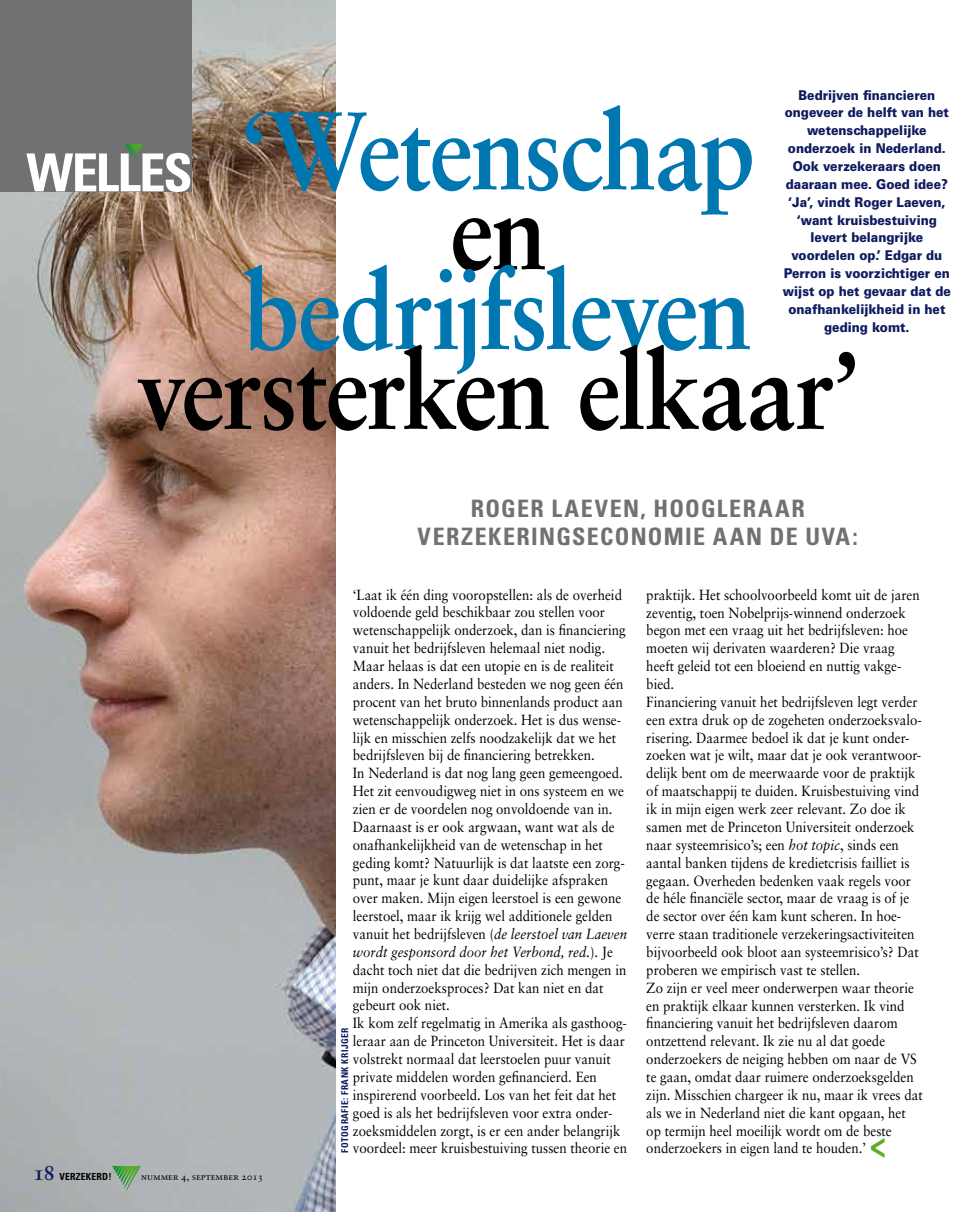
<style>
.page{position:relative;width:978px;height:1212px;background:#fff}
.page>*{position:absolute;margin:0;border:0;box-sizing:border-box;transform-origin:0 0}
.t1{font:700 110.7px "Sabon";letter-spacing:-.035em;color:#0077b1;scale:.9 1}
.t2{font:700 110.7px "Sabon";letter-spacing:-.025em;color:#000;scale:.9 1}
.t3{font:700 condensed 52.5px "Univers";color:#fff}
.t4{font:700 condensed 36px "Univers";color:#5bac26;scale:.9 1}
.t5{font:700 condensed 24px/28.8px "Univers";letter-spacing:.06em;color:#707172}
.t6{font:14.7px/17.9px "Sabon";color:#000;scale:.9 1}
.t7{font:900 13.5px/17.9px "Univers";color:#0f1b5f;text-align:center;scale:.9 1}
.t8{font:9.75px "Sabon Roman SC";color:#000}
.t9{font:700 condensed 9.75px "Univers";color:#000}
.t10{font:700 condensed 9.3px "Univers";letter-spacing:.05em;color:#0f1b5f}
.s1{font-family:"Sabon Bold Os F";font-weight:400;font-stretch:normal;font-size:21px;color:#0f1b5f}
.s2{font-style:italic}
</style>
<div class="page">
<img style="left:0;top:0;width:336px;height:1212px">
<div style="left:0;top:0;width:191px;height:191px;background:#707172"></div>
<svg style="left:125px;top:144px;width:18px;height:16px"></svg>
<svg style="left:112px;top:1166px;width:29px;height:24px"></svg>
<p class="t7" style="left:783px;top:86px;width:188px">Bedrijven financieren ongeveer de helft van het wetenschappelijke onderzoek in Nederland.<br>Ook verzekeraars doen daaraan mee. Goed idee? ‘Ja’, vindt Roger Laeven, ‘want kruisbestuiving levert belangrijke voordelen op.’ Edgar du<br>Perron is voorzichtiger en wijst op het gevaar dat de onafhankelijkheid in het geding komt.</p>
<h1 class="t1" style="left:241px;top:82px;width:574px">‘Wetenschap</h1>
<h1 class="t2" style="left:449px;top:162px;width:110px">en</h1>
<h2 class="t3" style="left:26px;top:140px;width:69px">WELLE</h2>
<h2 class="t3" style="left:163px;top:140px;width:31px">S</h2>
<h1 class="t1" style="left:244px;top:242px;width:566px">bedrijfsleven</h1>
<h1 class="t2" style="left:136px;top:322px;width:805px">versterken elkaar’</h1>
<h3 class="t5" style="left:418px;top:494px;width:404px;text-indent:53px">ROGER LAEVEN, HOOGLERAAR<br>VERZEKERINGSECONOMIE AAN DE UVA</h3>
<h3 class="t5" style="left:853px;top:522px;width:7px">:</h3>
<p class="t9" style="left:33px;top:1170px;width:80px"><span class="s1">18</span> VERZEKERD !</p>
<p class="t8" style="left:141px;top:1171px;width:124px">nummer 4, september 2013</p>
<p class="t6" style="left:353px;top:585px;width:306px">‘Laat ik één ding vooropstellen: als de overheid voldoende geld beschikbaar zou stellen voor wetenschappelijk onderzoek, dan is financiering vanuit het bedrijfsleven helemaal niet nodig.<br>Maar helaas is dat een utopie en is de realiteit anders. In Nederland besteden we nog geen één procent van het bruto binnenlands product aan wetenschappelijk onderzoek. Het is dus wense&shy;lijk en misschien zelfs noodzakelijk dat we het bedrijfsleven bij de financiering betrekken.<br>In Nederland is dat nog lang geen gemeengoed.<br>Het zit eenvoudigweg niet in ons systeem en we zien er de voordelen nog onvoldoende van in.<br>Daarnaast is er ook argwaan, want wat als de onafhankelijkheid van de wetenschap in het geding komt? Natuurlijk is dat laatste een zorg&shy;punt, maar je kunt daar duidelijke afspraken over maken. Mijn eigen leerstoel is een gewone leerstoel, maar ik krijg wel additionele gelden vanuit het bedrijfsleven (<span class="s2">de leerstoel van Laeven wordt gesponsord door het Verbond, red.</span>). Je dacht toch niet dat die bedrijven zich mengen in mijn onderzoeksproces? Dat kan niet en dat gebeurt ook niet.<br>Ik kom zelf regelmatig in Amerika als gasthoog&shy;leraar aan de Princeton Universiteit. Het is daar volstrekt normaal dat leerstoelen puur vanuit private middelen worden gefinancierd. Een inspirerend voorbeeld. Los van het feit dat het goed is als het bedrijfsleven voor extra onder&shy;zoeksmiddelen zorgt, is er een ander belangrijk voordeel: meer kruisbestuiving tussen theorie en</p>
<p class="t6" style="left:646px;top:585px;width:309px">praktijk. Het schoolvoorbeeld komt uit de jaren zeventig, toen Nobelprijs-winnend onderzoek begon met een vraag uit het bedrijfsleven: hoe moeten wij derivaten waarderen? Die vraag heeft geleid tot een bloeiend en nuttig vakge&shy;bied.<br>Financiering vanuit het bedrijfsleven legt verder een extra druk op de zogeheten onderzoeksvalo&shy;risering. Daarmee bedoel ik dat je kunt onder&shy;zoeken wat je wilt, maar dat je ook verantwoor&shy;delijk bent om de meerwaarde voor de praktijk of maatschappij te duiden. Kruisbestuiving vind ik in mijn eigen werk zeer relevant. Zo doe ik samen met de Princeton Universiteit onderzoek naar systeemrisico’s; een <span class="s2">hot topic</span>, sinds een aantal banken tijdens de kredietcrisis failliet is gegaan. Overheden bedenken vaak regels voor de héle financiële sector, maar de vraag is of je de sector over één kam kunt scheren. In hoe&shy;verre staan traditionele verzekeringsactiviteiten bijvoorbeeld ook bloot aan systeemrisico’s? Dat proberen we empirisch vast te stellen.<br>Zo zijn er veel meer onderwerpen waar theorie en praktijk elkaar kunnen versterken. Ik vind financiering vanuit het bedrijfsleven daarom ontzettend relevant. Ik zie nu al dat goede onderzoekers de neiging hebben om naar de VS te gaan, omdat daar ruimere onderzoeksgelden zijn. Misschien chargeer ik nu, maar ik vrees dat als we in Nederland niet die kant opgaan, het op termijn heel moeilijk wordt om de beste onderzoekers in eigen land te houden.’</p>
<p class="t10" style="left:339px;top:1152px;width:126px;rotate:-90deg">FOTOGRAFIE: FRANK KRIJGER</p>
<h3 class="t4" style="left:870px;top:1122px;width:19px">&lt;</h3>
</div>
